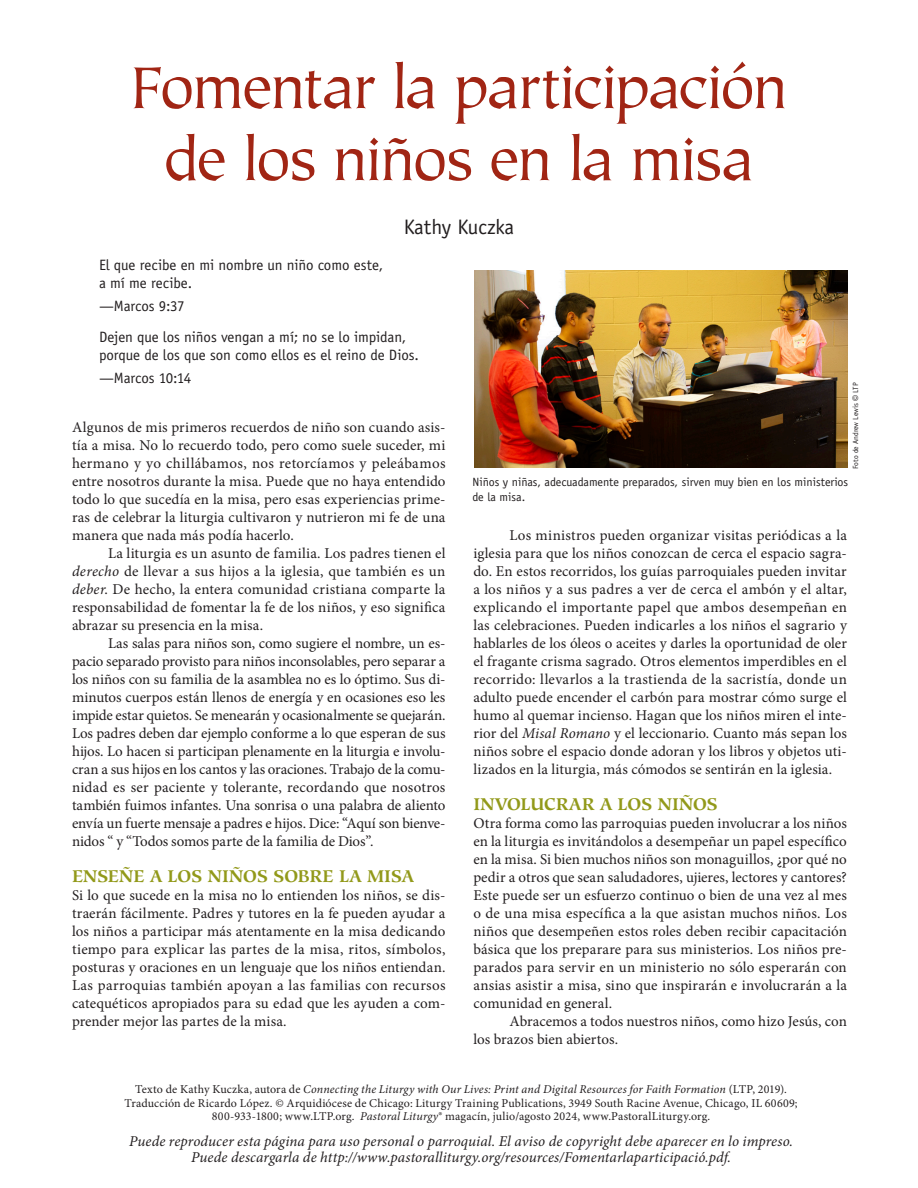
<style>
.page{position:relative;width:918px;height:1188px;background:#fff}
.page>*{position:absolute;margin:0;border:0;box-sizing:border-box;transform-origin:0 0}
.sect1__reproducible{font:66px/72px "Tiepolo Std";letter-spacing:-.05em;color:#a12514;text-align:center}
.author__reproducible{font:21px "Officina Sans Std";letter-spacing:-.02em;color:#231f20}
.h1{font:700 16.8px "Hiroshige Std";letter-spacing:-.005em;color:#92991a}
.para__indented_SPA{font:15px/18px "Minion Pro";color:#231f20;text-align:justify}
.para_SP{font:15px/18px "Minion Pro";letter-spacing:.005em;color:#231f20;text-align:justify}
.reproducible_information{font:italic 15px/16.5px "Minion Pro";letter-spacing:.005em;color:#231f20;text-align:center}
.extract__no_space_before{font:15px/18px "Officina Sans Std";letter-spacing:-.005em;color:#231f20}
.extract-spacebefore{font:15px "Officina Sans Std";letter-spacing:-.01em;color:#231f20}
.copyright__reproducible{font:12px/13.5px "Minion Pro";letter-spacing:.015em;color:#231f20;text-align:center}
.caption{font:12px/15px "Officina Sans Std";color:#231f20}
.credit{font:7.5px "Officina Sans Std";color:#231f20}
.s1{font-style:italic}
.s2{font-family:"ITC Avant Garde Std";font-weight:500}
</style>
<div class="page">
<img style="left:474px;top:270px;width:373px;height:198px">
<p class="sect1__reproducible" style="left:130px;top:54px;width:660px">Fomentar la participación de los niños en la misa</p>
<p class="author__reproducible" style="left:404px;top:215px;width:112px">Kathy Kuczka</p>
<p class="extract__no_space_before" style="left:99px;top:256px;width:286px">El que recibe en mi nombre un niño como este, a mí me recibe.</p>
<p class="extract-spacebefore" style="left:99px;top:297px;width:87px">—Marcos 9:37</p>
<p class="extract__no_space_before" style="left:99px;top:328px;width:322px">Dejen que los niños vengan a mí; no se lo impidan, porque de los que son como ellos es el reino de Dios.</p>
<p class="extract-spacebefore" style="left:99px;top:369px;width:94px">—Marcos 10:14</p>
<p class="para_SP" style="left:72px;top:418px;width:375px">Algunos de mis primeros recuerdos de niño son cuando asis&shy;tía a misa. No lo recuerdo todo, pero como suele suceder, mi hermano y yo chillábamos, nos retorcíamos y peleábamos entre nosotros durante la misa. Puede que no haya entendido todo lo que sucedía en la misa, pero esas experiencias prime&shy;ras de celebrar la liturgia cultivaron y nutrieron mi fe de una manera que nada más podía hacerlo.</p>
<p class="para__indented_SPA" style="left:72px;top:544px;width:375px;text-indent:36px">La liturgia es un asunto de familia. Los padres tienen el <span class="s1">derecho</span> de llevar a sus hijos a la iglesia, que también es un <span class="s1">deber</span>. De hecho, la entera comunidad cristiana comparte la responsabilidad de fomentar la fe de los niños, y eso significa abrazar su presencia en la misa.</p>
<p class="para__indented_SPA" style="left:72px;top:634px;width:375px;text-indent:36px">Las salas para niños son, como sugiere el nombre, un es&shy;pacio separado provisto para niños inconsolables, pero separar a los niños con su familia de la asamblea no es lo óptimo. Sus di&shy;minutos cuerpos están llenos de energía y en ocasiones eso les impide estar quietos. Se menearán y ocasionalmente se quejarán.<br>Los padres deben dar ejemplo conforme a lo que esperan de sus hijos. Lo hacen si participan plenamente en la liturgia e involu&shy;cran a sus hijos en los cantos y las oraciones. Trabajo de la comu&shy;nidad es ser paciente y tolerante, recordando que nosotros también fuimos infantes. Una sonrisa o una palabra de aliento envía un fuerte mensaje a padres e hijos. Dice: “Aquí son bienve&shy;nidos “ y “Todos somos parte de la familia de Dios”.</p>
<p class="h1" style="left:72px;top:866px;width:344px">ENSEÑE A LOS NIÑOS SOBRE LA MISA</p>
<p class="para_SP" style="left:72px;top:886px;width:375px">Si lo que sucede en la misa no lo entienden los niños, se dis&shy;traerán fácilmente. Padres y tutores en la fe pueden ayudar a los niños a participar más atentamente en la misa dedicando tiempo para explicar las partes de la misa, ritos, símbolos, posturas y oraciones en un lenguaje que los niños entiendan.<br>Las parroquias también apoyan a las familias con recursos catequéticos apropiados para su edad que les ayuden a com&shy;prender mejor las partes de la misa.</p>
<p class="credit" style="left:851px;top:469px;width:88px;rotate:-90deg">Foto de Andrew Lewis <span class="s2">©</span> LTP</p>
<p class="caption" style="left:472px;top:475px;width:377px">Niños y niñas, adecuadamente preparados, sirven muy bien en los ministerios de la misa.</p>
<p class="para__indented_SPA" style="left:473px;top:526px;width:375px;text-indent:36px">Los ministros pueden organizar visitas periódicas a la iglesia para que los niños conozcan de cerca el espacio sagra&shy;do. En estos recorridos, los guías parroquiales pueden invitar a los niños y a sus padres a ver de cerca el ambón y el altar, explicando el importante papel que ambos desempeñan en las celebraciones. Pueden indicarles a los niños el sagrario y hablarles de los óleos o aceites y darles la oportunidad de oler el fragante crisma sagrado. Otros elementos imperdibles en el recorrido: llevarlos a la trastienda de la sacristía, donde un adulto puede encender el carbón para mostrar cómo surge el humo al quemar incienso. Hagan que los niños miren el inte&shy;rior del <span class="s1">Misal Romano</span> y el leccionario. Cuanto más sepan los niños sobre el espacio donde adoran y los libros y objetos uti&shy;lizados en la liturgia, más cómodos se sentirán en la iglesia.</p>
<p class="h1" style="left:473px;top:794px;width:246px">INVOLUCRAR A LOS NIÑOS</p>
<p class="para_SP" style="left:473px;top:814px;width:375px">Otra forma como las parroquias pueden involucrar a los niños en la liturgia es invitándolos a desempeñar un papel específico en la misa. Si bien muchos niños son monaguillos, ¿por qué no pedir a otros que sean saludadores, ujieres, lectores y cantores?<br>Este puede ser un esfuerzo continuo o bien de una vez al mes o de una misa específica a la que asistan muchos niños. Los niños que desempeñen estos roles deben recibir capacitación básica que los preparare para sus ministerios. Los niños pre&shy;parados para servir en un ministerio no sólo esperarán con ansias asistir a misa, sino que inspirarán e involucrarán a la comunidad en general.</p>
<p class="para__indented_SPA" style="left:473px;top:1012px;width:375px;text-indent:36px">Abracemos a todos nuestros niños, como hizo Jesús, con los brazos bien abiertos.</p>
<p class="copyright__reproducible" style="left:125px;top:1083px;width:675px">Texto de Kathy Kuczka, autora de <span class="s1">Connecting the Liturgy with Our Lives: Print and Digital Resources for Faith Formation</span> (LTP, 2019).<br>Traducción de Ricardo López. © Arquidiócese de Chicago: Liturgy Training Publications, 3949 South Racine Avenue, Chicago, IL 60609;<br>800-933-1800; www.LTP.org. <span class="s1">Pastoral Liturgy</span>® magacín, julio/agosto 2024, www.PastoralLiturgy.org.</p>
<p class="reproducible_information" style="left:129px;top:1133px;width:666px">Puede reproducer esta página para uso personal o parroquial. El aviso de copyright debe aparecer en lo impreso.<br>Puede descargarla de http://www.pastoralliturgy.org/resources/Fomentarlaparticipació.pdf.</p>
</div>
